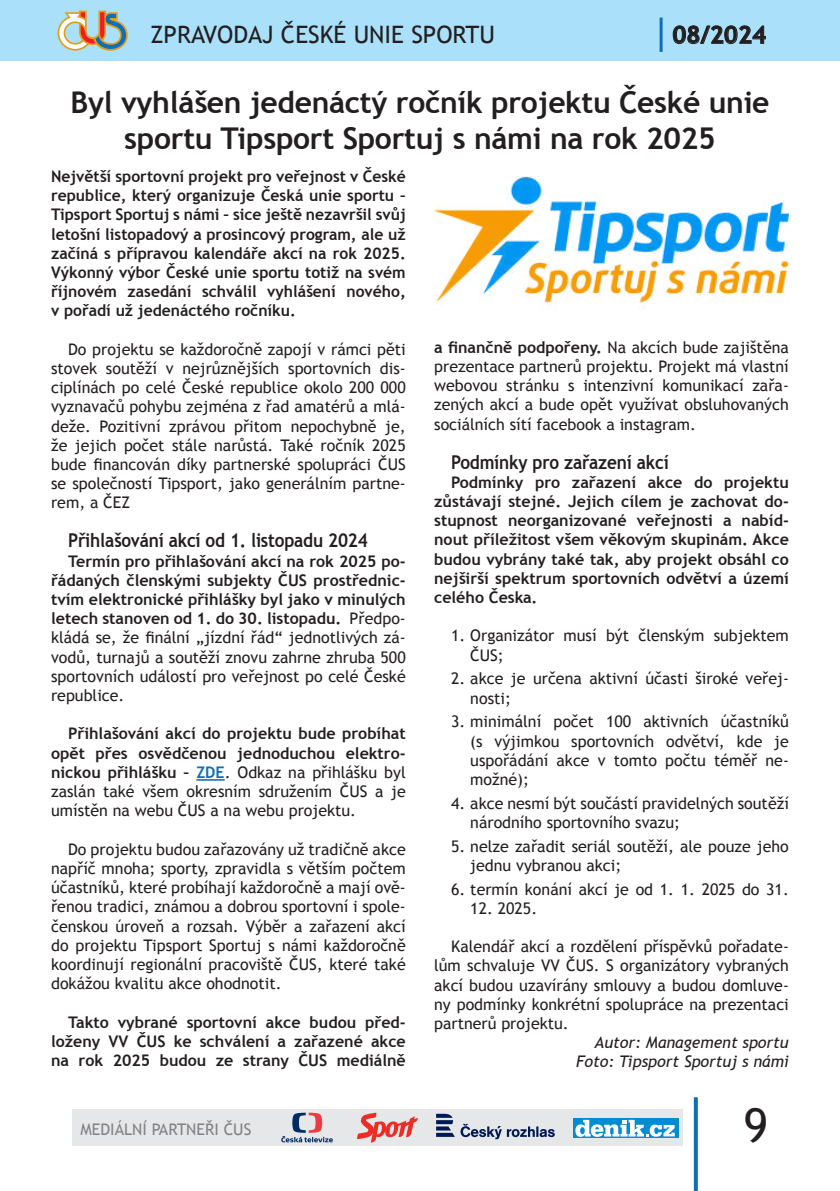
<style>
.page{position:relative;width:840px;height:1191px;background:#fff}
.page>*{position:absolute;margin:0;border:0;box-sizing:border-box;transform-origin:0 0}
.t1{font:46.4px "Trebuchet MS";color:#231f20}
.t2{font:700 30px/36px "Trebuchet MS";letter-spacing:-.01em;color:#231f20;text-align:center}
.t3{font:24px "Trebuchet MS";color:#231f20}
.t4{font:700 24px "Trebuchet MS";color:#231f20}
.t5{font:700 19.2px "Trebuchet MS";letter-spacing:-.01em;color:#231f20;scale:.9 1}
.t6{font:16px/19.2px "Trebuchet MS";color:#231f20;text-align:justify}
.t7{font:700 16px/19.2px "Trebuchet MS";color:#231f20;text-align:justify}
.t8{font:italic 16px/19.2px "Trebuchet MS";color:#231f20;text-align:right}
.t9{font:16px "Trebuchet MS";color:#808285}
.s1{font-weight:400}
.s2{color:#0f6eb8}
.s3{font-weight:700}
</style>
<div class="page">
<div style="left:0;top:0;width:839px;height:61px;background:#aae0f9"></div>
<svg style="left:58px;top:11px;width:70px;height:40px"></svg>
<svg style="left:672px;top:25px;width:93px;height:19px"></svg>
<hr style="left:659px;top:18px;width:3px;height:34px;background:#0f6eb8">
<svg style="left:693px;top:1097px;width:4px;height:94px"></svg>
<div style="left:72px;top:1109px;width:609px;height:36px;background:#e6e7e9"></div>
<svg style="left:357px;top:1112px;width:60px;height:30px"></svg>
<svg style="left:281px;top:1112px;width:52px;height:30px"></svg>
<svg style="left:436px;top:1113px;width:18px;height:23px"></svg>
<svg style="left:460px;top:1123px;width:94px;height:16px"></svg>
<svg style="left:573px;top:1118px;width:104px;height:20px"></svg>
<svg style="left:575px;top:1119px;width:99px;height:17px"></svg>
<img style="left:434px;top:176px;width:354px;height:134px">
<svg style="left:196px;top:779px;width:28px;height:1px"></svg>
<h3 class="t3" style="left:150px;top:21px;width:346px">ZPRAVODAJ ČESKÉ UNIE SPORTU</h3>
<h3 class="t4" style="left:672px;top:21px;width:95px">08/2024</h3>
<h2 class="t2" style="left:70px;top:84px;width:700px">Byl vyhlášen jedenáctý ročník projektu České unie sportu Tipsport Sportuj s námi na rok 2025</h2>
<p class="t7" style="left:51px;top:167px;width:356px">Největší sportovní projekt pro veřejnost v České republice, který organizuje Česká unie sportu – Tipsport Sportuj s námi – sice ještě nezavršil svůj letošní listopadový a prosincový program, ale už začíná s přípravou kalendáře akcí na rok 2025.<br>Výkonný výbor České unie sportu totiž na svém říjnovém zasedání schválil vyhlášení nového, v pořadí už jedenáctého ročníku.</p>
<p class="t6" style="left:51px;top:340px;width:356px;text-indent:17px">Do projektu se každoročně zapojí v rámci pěti stovek soutěží v nejrůznějších sportovních dis&shy;ciplínách po celé České republice okolo 200 000 vyznavačů pohybu zejména z řad amatérů a mlá&shy;deže. Pozitivní zprávou přitom nepochybně je, že jejich počet stále narůstá. Také ročník 2025 bude 昀椀nancován díky partnerské spolupráci ČUS se společností Tipsport, jako generálním partne&shy;rem, a ČEZ</p>
<p class="t5" style="left:68px;top:528px;width:334px">Přihlašování akcí od 1. listopadu 2024</p>
<p class="t7" style="left:51px;top:551px;width:356px;text-indent:17px">Termín pro přihlašování akcí na rok 2025 po&shy;řádaných členskými subjekty ČUS prostřednic&shy;tvím elektronické přihlášky byl jako v minulých letech stanoven od 1. do 30. listopadu. <span class="s1">Předpo&shy;kládá se, že 昀椀nální „jízdní řád“ jednotlivých zá&shy;vodů, turnajů a soutěží znovu zahrne zhruba 500 sportovních událostí pro veřejnost po celé České republice.</span></p>
<p class="t7" style="left:51px;top:724px;width:356px;text-indent:17px">Přihlašování akcí do projektu bude probíhat opět přes osvědčenou jednoduchou elektro&shy;nickou přihlášku – <span class="s2">ZDE</span><span class="s1">. Odkaz na přihlášku byl zaslán také všem okresním sdružením ČUS a je umístěn na webu ČUS a na webu projektu.</span></p>
<p class="t6" style="left:51px;top:839px;width:356px;text-indent:17px">Do projektu budou zařazovány už tradičně akce napříč mnoha; sporty, zpravidla s větším počtem účastníků, které probíhají každoročně a mají ově&shy;řenou tradici, známou a dobrou sportovní i spole&shy;čenskou úroveň a rozsah. Výběr a zařazení akcí do projektu Tipsport Sportuj s námi každoročně koordinují regionální pracoviště ČUS, které také dokážou kvalitu akce ohodnotit.</p>
<p class="t7" style="left:51px;top:1012px;width:356px;text-indent:17px">Takto vybrané sportovní akce budou před&shy;loženy VV ČUS ke schválení a zařazené akce na rok 2025 budou ze strany ČUS mediálně</p>
<p class="t6" style="left:434px;top:338px;width:356px"><span class="s3">a 昀椀nančně podpořeny.</span> Na akcích bude zajištěna prezentace partnerů projektu. Projekt má vlastní webovou stránku s intenzivní komunikací zařa&shy;zených akcí a bude opět využívat obsluhovaných sociálních sítí facebook a instagram.</p>
<p class="t5" style="left:451px;top:450px;width:243px">Podmínky pro zařazení akcí</p>
<p class="t7" style="left:434px;top:472px;width:356px;text-indent:17px">Podmínky pro zařazení akce do projektu zůstávají stejné. Jejich cílem je zachovat do&shy;stupnost neorganizované veřejnosti a nabíd&shy;nout příležitost všem věkovým skupinám. Akce budou vybrány také tak, aby projekt obsáhl co nejširší spektrum sportovních odvětví a území celého Česka.</p>
<p class="t6" style="left:470px;top:626px;width:320px;text-indent:-19px">1. Organizátor musí být členským subjektem<br>ČUS;</p>
<p class="t6" style="left:470px;top:669px;width:320px;text-indent:-19px">2. akce je určena aktivní účasti široké veřej&shy;nosti;</p>
<p class="t6" style="left:470px;top:712px;width:320px;text-indent:-19px">3. minimální počet 100 aktivních účastníků (s výjimkou sportovních odvětví, kde je uspořádání akce v tomto počtu téměř ne&shy;možné);</p>
<p class="t6" style="left:470px;top:793px;width:320px;text-indent:-19px">4. akce nesmí být součástí pravidelných soutěží národního sportovního svazu;</p>
<p class="t6" style="left:470px;top:836px;width:320px;text-indent:-19px">5. nelze zařadit seriál soutěží, ale pouze jeho jednu vybranou akci;</p>
<p class="t6" style="left:451px;top:879px;width:339px">6. termín konání akcí je od 1. 1. 2025 do 31.</p>
<p class="t6" style="left:470px;top:898px;width:68px">12. 2025.</p>
<p class="t6" style="left:434px;top:937px;width:356px;text-indent:17px">Kalendář akcí a rozdělení příspěvků pořadate&shy;lům schvaluje VV ČUS. S organizátory vybraných akcí budou uzavírány smlouvy a budou domluve&shy;ny podmínky konkrétní spolupráce na prezentaci partnerů projektu.</p>
<p class="t8" style="left:575px;top:1033px;width:214px">Autor: Management sportu<br>Foto: Tipsport Sportuj s námi</p>
<p class="t9" style="left:80px;top:1119px;width:172px">MEDIÁLNÍ PARTNEŘI ČUS</p>
<h1 class="t1" style="left:743px;top:1098px;width:26px">9</h1>
</div>
